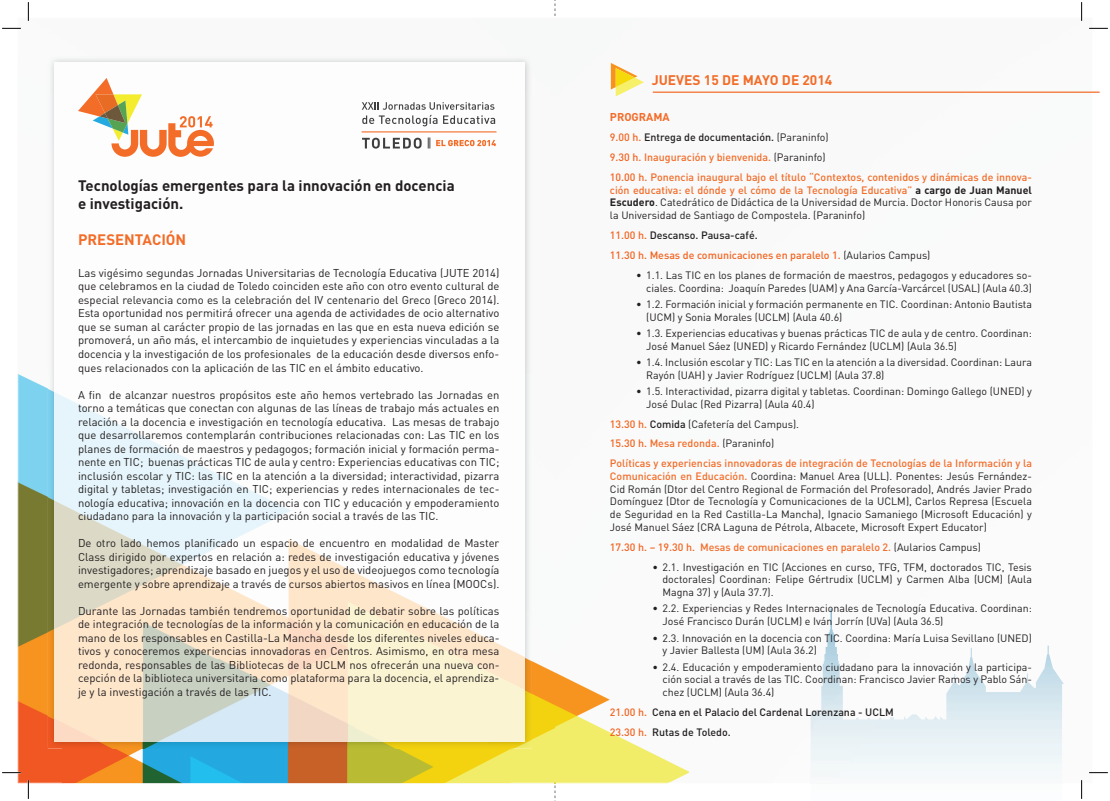
<style>
.page{position:relative;width:1110px;height:801px;background:#fff}
.page>*{position:absolute;margin:0;border:0;box-sizing:border-box;transform-origin:0 0}
.t1{font:700 15px/18px "DIN";color:#231f20}
.t2{font:700 15px "DIN";color:#f36c28}
.t3{font:700 13.75px "DIN";color:#f36c28}
.t4{font:11.25px/13.5px "DIN";color:#231f20;text-align:justify}
.t5{font:700 11.25px "DIN";color:#f36c28}
.t6{font:10.62px/12.8px "DIN";color:#231f20}
.t7{font:500 10.62px/19.9px "DIN";color:#f36c28}
.t8{font:500 10.62px/19.9px "DIN";color:#f36421}
.t9{font:500 10.62px/19.9px "DIN";color:#231f20}
.s1{color:#f36421}
.s2{color:#231f20}
.s3{font-weight:400;color:#231f20}
.s4{font-weight:500;color:#f36c28}
.s5{font-weight:700}
</style>
<div class="page">
<img style="left:62px;top:782px;width:448px;height:1px">
<img style="left:810px;top:609px;width:253px;height:168px">
<img style="left:510px;top:660px;width:179px;height:123px">
<svg style="left:554px;top:0;width:2px;height:801px"></svg>
<img style="left:18px;top:374px;width:44px;height:408px">
<img style="left:62px;top:748px;width:448px;height:34px">
<img style="left:48px;top:374px;width:44px;height:374px">
<img style="left:488px;top:374px;width:43px;height:374px">
<img style="left:92px;top:741px;width:396px;height:7px">
<img style="left:55px;top:119px;width:469px;height:622px">
<svg style="left:610px;top:63px;width:34px;height:33px"></svg>
<hr style="left:652px;top:92px;width:447px;height:1px;background:#f36c28">
<svg style="left:78px;top:78px;width:136px;height:79px"></svg>
<svg style="left:361px;top:102px;width:134px;height:24px"></svg>
<svg style="left:362px;top:138px;width:59px;height:11px"></svg>
<hr style="left:361px;top:131px;width:135px;height:1px;background:#f36c28">
<svg style="left:436px;top:140px;width:59px;height:6px"></svg>
<svg style="left:428px;top:137px;width:2px;height:11px"></svg>
<svg style="left:2px;top:28px;width:19px;height:1px"></svg>
<svg style="left:1089px;top:28px;width:18px;height:1px"></svg>
<svg style="left:2px;top:772px;width:19px;height:1px"></svg>
<svg style="left:1089px;top:772px;width:18px;height:1px"></svg>
<svg style="left:28px;top:2px;width:1px;height:19px"></svg>
<svg style="left:28px;top:780px;width:1px;height:19px"></svg>
<h1 class="t1" style="left:78px;top:176px;width:378px">Tecnologías emergentes para la innovación en docencia e investigación.</h1>
<h1 class="t2" style="left:78px;top:230px;width:110px">PRESENTACIÓN</h1>
<p class="t4" style="left:78px;top:266px;width:423px">Las vigésimo segundas Jornadas Universitarias de Tecnología Educativa (JUTE 2014) que celebramos en la ciudad de Toledo coinciden este año con otro evento cultural de especial relevancia como es la celebración del IV centenario del Greco (Greco 2014).<br>Esta oportunidad nos permitirá ofrecer una agenda de actividades de ocio alternativo que se suman al carácter propio de las jornadas en las que en esta nueva edición se promoverá, un año más, el intercambio de inquietudes y experiencias vinculadas a la docencia y la investigación de los profesionales de la educación desde diversos enfo&shy;ques relacionados con la aplicación de las TIC en el ámbito educativo.</p>
<p class="t4" style="left:78px;top:387px;width:423px">A fin de alcanzar nuestros propósitos este año hemos vertebrado las Jornadas en torno a temáticas que conectan con algunas de las líneas de trabajo más actuales en relación a la docencia e investigación en tecnología educativa. Las mesas de trabajo que desarrollaremos contemplarán contribuciones relacionadas con: Las TIC en los planes de formación de maestros y pedagogos; formación inicial y formación perma&shy;nente en TIC; buenas prácticas TIC de aula y centro: Experiencias educativas con TIC; inclusión escolar y TIC: las TIC en la atención a la diversidad; interactividad, pizarra digital y tabletas; investigación en TIC; experiencias y redes internacionales de tec&shy;nología educativa; innovación en la docencia con TIC y educación y empoderamiento ciudadano para la innovación y la participación social a través de las TIC.</p>
<p class="t4" style="left:78px;top:536px;width:423px">De otro lado hemos planificado un espacio de encuentro en modalidad de Master Class dirigido por expertos en relación a: redes de investigación educativa y jóvenes investigadores; aprendizaje basado en juegos y el uso de videojuegos como tecnología emergente y sobre aprendizaje a través de cursos abiertos masivos en línea (MOOCs).</p>
<p class="t4" style="left:78px;top:603px;width:423px">Durante las Jornadas también tendremos oportunidad de debatir sobre las políticas de integración de tecnologías de la información y la comunicación en educación de la mano de los responsables en Castilla-La Mancha desde los diferentes niveles educa&shy;tivos y conoceremos experiencias innovadoras en Centros. Asimismo, en otra mesa redonda, responsables de las Bibliotecas de la UCLM nos ofrecerán una nueva con&shy;cepción de la biblioteca universitaria como plataforma para la docencia, el aprendiza&shy;je y la investigación a través de las TIC.</p>
<p class="t3" style="left:651px;top:71px;width:182px">JUEVES 15 DE MAYO DE 2014</p>
<p class="t5" style="left:609px;top:110px;width:61px">PROGRAMA</p>
<p class="t7" style="left:609px;top:127px;width:423px"><span class="s1">9.00 h.</span> <span class="s2">Entrega de documentación.</span> <span class="s3">(Paraninfo)<br></span><span class="s1">9.30 h.</span> Inauguración y bienvenida. <span class="s3">(Paraninfo)<br></span><span class="s1">10.00 h.</span> Ponencia inaugural bajo el título “Contextos, contenidos y dinámicas de innova-</p>
<p class="t6" style="left:609px;top:183px;width:423px;text-align:justify"><span class="s4">ción educativa: el dónde y el cómo de la Tecnología Educativa”</span> <span class="s5">a cargo de Juan Manuel Escudero</span>. Catedrático de Didáctica de la Universidad de Murcia. Doctor Honoris Causa por la Universidad de Santiago de Compostela. (Paraninfo)</p>
<p class="t8" style="left:609px;top:225px;width:322px">11.00 h. <span class="s2">Descanso. Pausa-café.<br></span>11.30 h. Mesas de comunicaciones en paralelo 1. <span class="s3">(Aularios Campus)</span></p>
<p class="t6" style="left:636px;top:268px;width:397px;text-align:right">• 1.1. Las TIC en los planes de formación de maestros, pedagogos y educadores so&shy;ciales. Coordina: Joaquín Paredes (UAM) y Ana García-Varcárcel (USAL) (Aula 40.3)</p>
<p class="t6" style="left:646px;top:297px;width:387px;text-indent:-10px">• 1.2. Formación inicial y formación permanente en TIC. Coordinan: Antonio Bautista (UCM) y Sonia Morales (UCLM) (Aula 40.6)</p>
<p class="t6" style="left:646px;top:326px;width:387px;text-indent:-10px">• 1.3. Experiencias educativas y buenas prácticas TIC de aula y de centro. Coordinan:<br>José Manuel Sáez (UNED) y Ricardo Fernández (UCLM) (Aula 36.5)</p>
<p class="t6" style="left:646px;top:355px;width:387px;text-indent:-10px">• 1.4. Inclusión escolar y TIC: Las TIC en la atención a la diversidad. Coordinan: Laura<br>Rayón (UAH) y Javier Rodríguez (UCLM) (Aula 37.8)</p>
<p class="t6" style="left:646px;top:384px;width:387px;text-indent:-10px">• 1.5. Interactividad, pizarra digital y tabletas. Coordinan: Domingo Gallego (UNED) y<br>José Dulac (Red Pizarra) (Aula 40.4)</p>
<p class="t7" style="left:609px;top:413px;width:423px"><span class="s1">13.30 h.</span> <span class="s2">Comida</span> <span class="s3">(Cafetería del Campus).<br></span><span class="s1">15.30 h.</span> Mesa redonda. <span class="s3">(Paraninfo)<br></span>Políticas y experiencias innovadoras de integración de Tecnologías de la Información y la</p>
<p class="t6" style="left:609px;top:469px;width:423px;text-align:justify"><span class="s4">Comunicación en Educación.</span> Coordina: Manuel Area (ULL). Ponentes: Jesús Fernández-Cid Román (Dtor del Centro Regional de Formación del Profesorado), Andrés Javier Prado Domínguez (Dtor de Tecnología y Comunicaciones de la UCLM), Carlos Represa (Escuela de Seguridad en la Red Castilla-La Mancha), Ignacio Samaniego (Microsoft Educación) y José Manuel Sáez (CRA Laguna de Pétrola, Albacete, Microsoft Expert Educator)</p>
<p class="t7" style="left:609px;top:537px;width:372px"><span class="s1">17.30 h. – 19.30 h.</span> Mesas de comunicaciones en paralelo 2. <span class="s3">(Aularios Campus)</span></p>
<p class="t6" style="left:662px;top:560px;width:371px;text-align:justify;text-indent:-10px">• 2.1. Investigación en TIC (Acciones en curso, TFG, TFM, doctorados TIC, Tesis doctorales) Coordinan: Felipe Gértrudix (UCLM) y Carmen Alba (UCM) (Aula Magna 37) y (Aula 37.7).</p>
<p class="t6" style="left:662px;top:602px;width:371px;text-indent:-10px">• 2.2. Experiencias y Redes Internacionales de Tecnología Educativa. Coordinan:<br>José Francisco Durán (UCLM) e Iván Jorrín (UVa) (Aula 36.5)</p>
<p class="t6" style="left:662px;top:631px;width:371px;text-indent:-10px">• 2.3. Innovación en la docencia con TIC. Coordina: María Luisa Sevillano (UNED) y Javier Ballesta (UM) (Aula 36.2)</p>
<p class="t6" style="left:662px;top:660px;width:371px;text-align:justify;text-indent:-10px">• 2.4. Educación y empoderamiento ciudadano para la innovación y la participa&shy;ción social a través de las TIC. Coordinan: Francisco Javier Ramos y Pablo Sán&shy;chez (UCLM) (Aula 36.4)</p>
<p class="t9" style="left:609px;top:702px;width:285px"><span class="s1">21.00 h.</span> Cena en el Palacio del Cardenal Lorenzana - UCLM<br><span class="s1">23.30 h.</span> Rutas de Toledo.</p>
</div>
